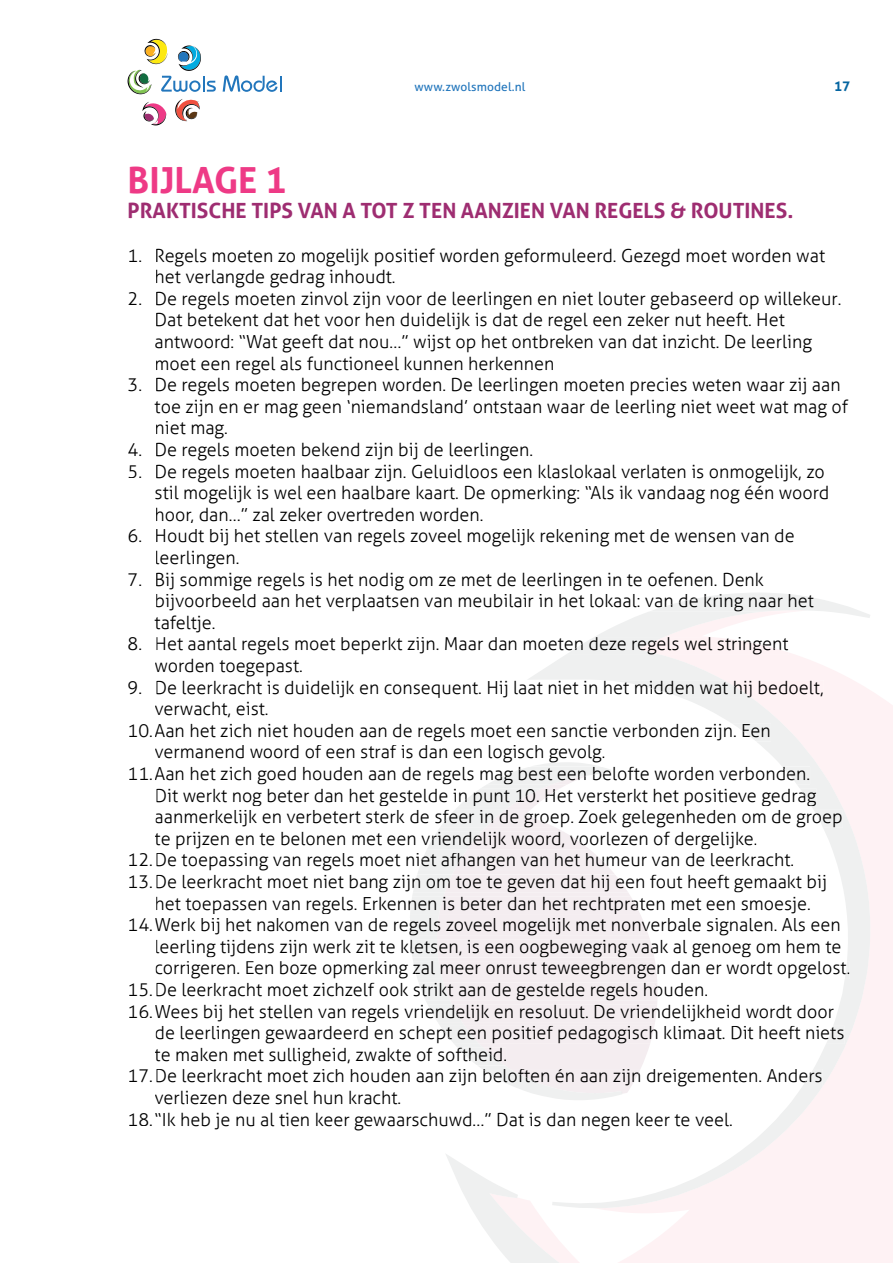
<style>
.page{position:relative;width:893px;height:1263px;background:#fff}
.page>*{position:absolute;margin:0;border:0;box-sizing:border-box;transform-origin:0 0}
.t1{font:700 36px "Aller";color:#ee3a86}
.t2{font:700 21px "Aller";color:#9e2d71}
.t3{font:300 18px/21.6px "Aller";color:#000}
.t4{font:700 13.5px "Aller";color:#0565a1}
.t5{font:12px "Aller";letter-spacing:.01em;color:#2276bc}
</style>
<div class="page">
<img style="left:128px;top:39px;width:88px;height:86px">
<svg style="left:223px;top:75px;width:59px;height:17px"></svg>
<svg style="left:560px;top:691px;width:333px;height:572px;fill:#fef2f4"></svg>
<svg style="left:528px;top:593px;width:342px;height:615px"></svg>
<svg style="left:594px;top:655px;width:276px;height:553px"></svg>
<svg style="left:446px;top:1153px;width:114px;height:110px"></svg>
<svg style="left:649px;top:594px;width:165px;height:18px"></svg>
<svg style="left:565px;top:637px;width:223px;height:18px"></svg>
<svg style="left:605px;top:680px;width:219px;height:18px"></svg>
<svg style="left:732px;top:723px;width:39px;height:18px"></svg>
<svg style="left:782px;top:767px;width:61px;height:61px"></svg>
<svg style="left:845px;top:961px;width:4px;height:18px"></svg>
<svg style="left:826px;top:1026px;width:18px;height:18px"></svg>
<svg style="left:802px;top:1069px;width:21px;height:18px"></svg>
<svg style="left:410px;top:762px;width:248px;height:332px"></svg>
<p class="t5" style="left:415px;top:80px;width:112px">www.zwolsmodel.nl</p>
<p class="t4" style="left:834px;top:78px;width:18px">17</p>
<h1 class="t1" style="left:128px;top:158px;width:161px">BIJLAGE 1</h1>
<p class="t2" style="left:128px;top:198px;width:667px">PRAKTISCHE TIPS VAN A TOT Z TEN AANZIEN VAN REGELS &amp; ROUTINES.</p>
<p class="t3" style="left:155px;top:244px;width:672px;text-indent:-27px">1. Regels moeten zo mogelijk positief worden geformuleerd. Gezegd moet worden wat het verlangde gedrag inhoudt.</p>
<p class="t3" style="left:155px;top:288px;width:688px;text-indent:-27px">2. De regels moeten zinvol zijn voor de leerlingen en niet louter gebaseerd op willekeur.<br>Dat betekent dat het voor hen duidelijk is dat de regel een zeker nut heeft. Het antwoord: “Wat geeft dat nou…” wijst op het ontbreken van dat inzicht. De leerling moet een regel als functioneel kunnen herkennen</p>
<p class="t3" style="left:155px;top:374px;width:695px;text-indent:-27px">3. De regels moeten begrepen worden. De leerlingen moeten precies weten waar zij aan toe zijn en er mag geen ‘niemandsland’ ontstaan waar de leerling niet weet wat mag of niet mag.</p>
<p class="t3" style="left:128px;top:439px;width:407px">4. De regels moeten bekend zijn bij de leerlingen.</p>
<p class="t3" style="left:155px;top:460px;width:676px;text-indent:-27px">5. De regels moeten haalbaar zijn. Geluidloos een klaslokaal verlaten is onmogelijk, zo stil mogelijk is wel een haalbare kaart. De opmerking: “Als ik vandaag nog één woord hoor, dan…” zal zeker overtreden worden.</p>
<p class="t3" style="left:155px;top:525px;width:642px;text-indent:-27px">6. Houdt bij het stellen van regels zoveel mogelijk rekening met de wensen van de leerlingen.</p>
<p class="t3" style="left:155px;top:568px;width:661px;text-indent:-27px">7. Bij sommige regels is het nodig om ze met de leerlingen in te oefenen. Denk bijvoorbeeld aan het verplaatsen van meubilair in het lokaal: van de kring naar het tafeltje.</p>
<p class="t3" style="left:155px;top:633px;width:635px;text-indent:-27px">8. Het aantal regels moet beperkt zijn. Maar dan moeten deze regels wel stringent worden toegepast.</p>
<p class="t3" style="left:155px;top:676px;width:671px;text-indent:-27px">9. De leerkracht is duidelijk en consequent. Hij laat niet in het midden wat hij bedoelt, verwacht, eist.</p>
<p class="t3" style="left:155px;top:720px;width:618px;text-indent:-27px">10. Aan het zich niet houden aan de regels moet een sanctie verbonden zijn. Een vermanend woord of een straf is dan een logisch gevolg.</p>
<p class="t3" style="left:155px;top:763px;width:690px;text-indent:-27px">11. Aan het zich goed houden aan de regels mag best een belofte worden verbonden.<br>Dit werkt nog beter dan het gestelde in punt 10. Het versterkt het positieve gedrag aanmerkelijk en verbetert sterk de sfeer in de groep. Zoek gelegenheden om de groep te prijzen en te belonen met een vriendelijk woord, voorlezen of dergelijke.</p>
<p class="t3" style="left:128px;top:849px;width:668px">12. De toepassing van regels moet niet afhangen van het humeur van de leerkracht.</p>
<p class="t3" style="left:155px;top:871px;width:674px;text-indent:-27px">13. De leerkracht moet niet bang zijn om toe te geven dat hij een fout heeft gemaakt bij het toepassen van regels. Erkennen is beter dan het rechtpraten met een smoesje.</p>
<p class="t3" style="left:155px;top:914px;width:697px;text-indent:-27px">14. Werk bij het nakomen van de regels zoveel mogelijk met nonverbale signalen. Als een leerling tijdens zijn werk zit te kletsen, is een oogbeweging vaak al genoeg om hem te corrigeren. Een boze opmerking zal meer onrust teweegbrengen dan er wordt opgelost.</p>
<p class="t3" style="left:128px;top:979px;width:582px">15. De leerkracht moet zichzelf ook strikt aan de gestelde regels houden.</p>
<p class="t3" style="left:155px;top:1000px;width:691px;text-indent:-27px">16. Wees bij het stellen van regels vriendelijk en resoluut. De vriendelijkheid wordt door de leerlingen gewaardeerd en schept een positief pedagogisch klimaat. Dit heeft niets te maken met sulligheid, zwakte of softheid.</p>
<p class="t3" style="left:155px;top:1065px;width:669px;text-indent:-27px">17. De leerkracht moet zich houden aan zijn beloften én aan zijn dreigementen. Anders verliezen deze snel hun kracht.</p>
<p class="t3" style="left:128px;top:1108px;width:607px">18. “Ik heb je nu al tien keer gewaarschuwd…” Dat is dan negen keer te veel.</p>
</div>
